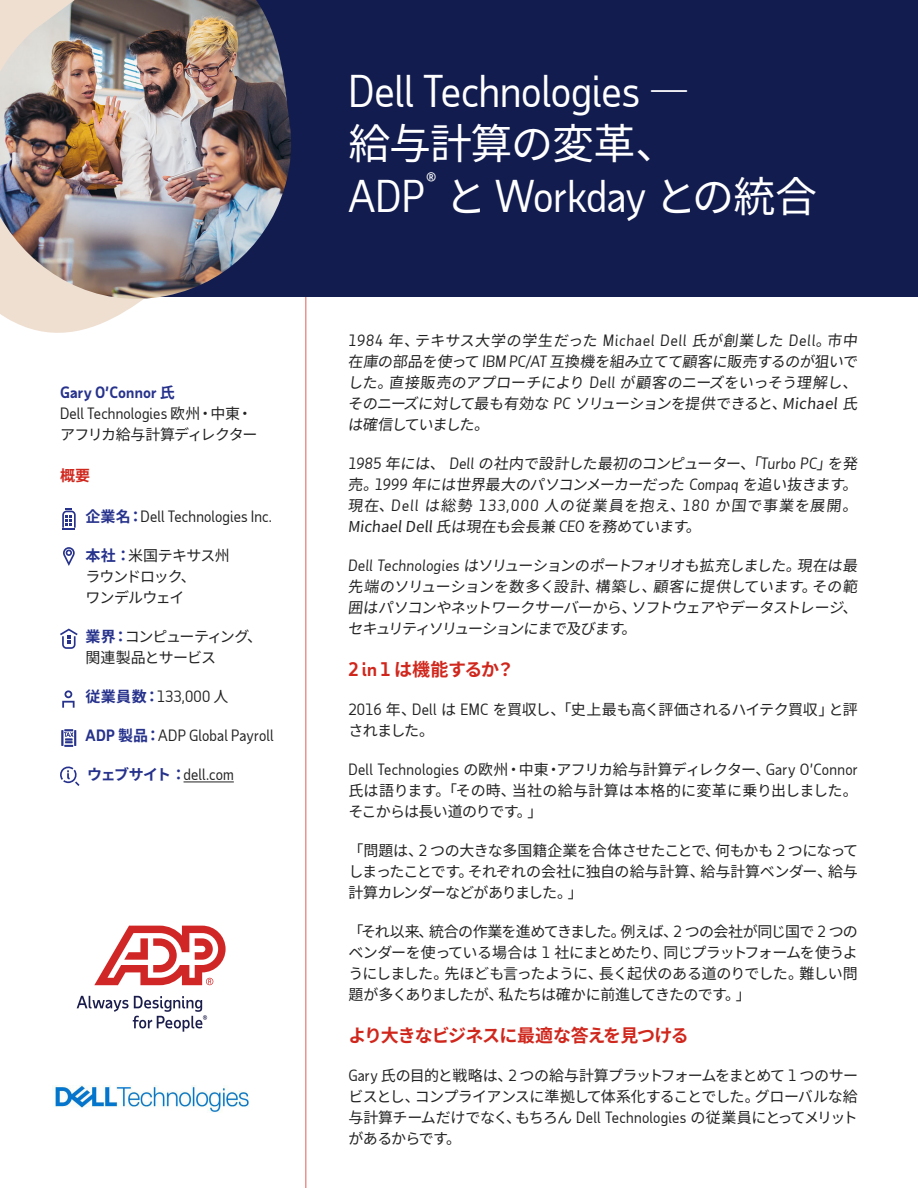
<style>
.page{position:relative;width:918px;height:1188px;background:#fff}
.page>*{position:absolute;margin:0;border:0;box-sizing:border-box;transform-origin:0 0}
.Case_study_title{font:42px/52.5px "Taub Sans";letter-spacing:-.01em;color:#fff}
.Case_study_title-2{font:24.45px "Taub Sans";color:#fff}
.Second-level_heading{font:700 18px "Noto Sans JP";letter-spacing:-.055em;color:#d0271d}
.Body{font:15px/21px "Noto Sans JP";letter-spacing:-.04em;color:#222;text-align:justify}
.Body-2{font:15px "Taub Sans";letter-spacing:.01em;color:#222}
.Client_names{font:15px/21px "Noto Sans JP";letter-spacing:-.055em;color:#222}
.Body-3{font:15px/21px "Noto Sans JP";letter-spacing:-.07em;color:#222}
.Body-4{font:15px/20.5px "Noto Sans JP";letter-spacing:-.065em;color:#222}
.Accent_-_vitals{font:15px "Taub Sans";letter-spacing:.005em;color:#222}
.Body-5{font:700 15px "Noto Sans JP";color:#d0271d}
.s1{font-family:"Taub Sans";font-weight:700;color:#26328c}
.s2{font-weight:700;color:#26328c}
.s3{font-family:"Taub Sans"}
.s4{font-family:"Noto Sans JP";font-weight:700;color:#26328c}
.s5{font-family:"Noto Sans JP"}
.s6{font-family:"Taub Sans";font-style:italic}
</style>
<div class="page">
<div style="left:0;top:0;width:918px;height:297px;background:#121c4e"></div>
<svg style="left:0;top:301px;width:141px;height:32px;fill:#efdfd1"></svg>
<hr style="left:305px;top:297px;width:2px;height:891px;background:#d0271d">
<img style="left:0;top:0;width:291px;height:301px">
<hr style="left:184px;top:782px;width:50px;height:1px;background:#222">
<svg style="left:60px;top:629px;width:18px;height:20px"></svg>
<svg style="left:62px;top:508px;width:14px;height:22px"></svg>
<svg style="left:63px;top:547px;width:12px;height:19px"></svg>
<svg style="left:62px;top:690px;width:13px;height:18px"></svg>
<svg style="left:62px;top:729px;width:14px;height:18px"></svg>
<svg style="left:60px;top:766px;width:20px;height:20px"></svg>
<svg style="left:77px;top:996px;width:130px;height:36px"></svg>
<svg style="left:94px;top:926px;width:132px;height:59px"></svg>
<img style="left:53px;top:1086px;width:197px;height:27px">
<p class="Client_names" style="left:60px;top:382px;width:199px"><span class="s1">Gary O’Connor</span> <span class="s2">氏<br></span><span class="s3">Dell Technologies</span> 欧州・中東・アフリカ給与計算ディレクター</p>
<p class="Body-5" style="left:60px;top:467px;width:32px">概要</p>
<p class="Body-2" style="left:86px;top:507px;width:188px"><span class="s4">企業名：</span>Dell Technologies Inc.</p>
<p class="Body-3" style="left:86px;top:545px;width:146px"><span class="s2">本社：</span>米国テキサス州ラウンドロック、<br>ワンデルウェイ</p>
<p class="Body-4" style="left:85px;top:627px;width:178px"><span class="s2">業界：</span>コンピューティング、関連製品とサービス</p>
<p class="Body-2" style="left:86px;top:687px;width:145px"><span class="s4">従業員数：</span>133,000 <span class="s5">人</span></p>
<p class="Body-2" style="left:86px;top:726px;width:190px"><span class="s2">ADP</span> <span class="s4">製品：</span>ADP Global Payroll</p>
<p class="Accent_-_vitals" style="left:87px;top:765px;width:148px"><span class="s4">ウェブサイト：</span>dell.com</p>
<p class="Case_study_title" style="left:348px;top:64px;width:343px">Dell Technologies <span class="s5">―給与計算の変革、<br></span>ADP</p>
<p class="Case_study_title-2" style="left:426px;top:166px;width:12px">®</p>
<p class="Case_study_title" style="left:445px;top:169px;width:374px"><span class="s5">と</span> Workday <span class="s5">との統合</span></p>
<p class="Body" style="left:348px;top:331px;width:516px"><span class="s6">1 984</span> 年、テキサス大学の学生だった <span class="s6">Michael Dell</span> 氏が創業した <span class="s6">Dell</span>。市中在庫の部品を使って <span class="s6">I B M PC/AT</span> 互換機を組み立てて顧客に販売するのが狙いでした。直接販売のアプローチにより <span class="s6">Dell</span> が顧客のニーズをいっそう理解し、そのニーズに対して最も有効な <span class="s6">PC</span> ソリューションを提供できると、Michael氏は確信していました。</p>
<p class="Body" style="left:348px;top:454px;width:516px"><span class="s6">1 985</span> 年には、 <span class="s6">Dell</span> の社内で設計した最初のコンピューター、「<span class="s6">Turbo PC</span>」を発売。<span class="s6">1 999</span> 年には世界最大のパソコンメーカーだった <span class="s6">Compaq</span> を追い抜きます。現在、<span class="s6">De l l</span> は総勢 <span class="s6">1 33, 0 0 0</span> 人の従業員を抱え、<span class="s6">1 8 0</span> か国で事業を展開。MichaelDell氏は現在も会長兼 <span class="s6">CEO</span> を務めています。</p>
<p class="Body" style="left:348px;top:556px;width:516px"><span class="s6">Dell Technologies</span> はソリューションのポートフォリオも拡充しました。現在は最先端のソリューションを数多く設計、構築し、顧客に提供しています。その範囲はパソコンやネットワークサーバーから、ソフトウェアやデータストレージ、セキュリティソリューションにまで及びます。</p>
<p class="Second-level_heading" style="left:348px;top:659px;width:168px"><span class="s3">2 in 1</span> は機能するか？</p>
<p class="Body" style="left:348px;top:700px;width:511px"><span class="s3">2016</span> 年、<span class="s3">Dell</span> は <span class="s3">EMC</span> を買収し、「史上最も高く評価されるハイテク買収」と評されました。</p>
<p class="Body" style="left:348px;top:760px;width:511px"><span class="s3">Dell Technologies</span> の欧州・中東・アフリカ給与計算ディレクター、<span class="s3">Gary O’Connor</span>氏は語ります。「その時、当社の給与計算は本格的に変革に乗り出しました。そこからは長い道のりです。」</p>
<p class="Body" style="left:348px;top:841px;width:511px">「問題は、<span class="s3">2</span> つの大きな多国籍企業を合体させたことで、何もかも <span class="s3">2</span> つになってしまったことです。それぞれの会社に独自の給与計算、給与計算ベンダー、給与計算カレンダーなどがありました。」</p>
<p class="Body" style="left:348px;top:922px;width:511px">「それ以来、統合の作業を進めてきました。例えば、<span class="s3">2</span> つの会社が同じ国で <span class="s3">2</span> つのベンダーを使っている場合は <span class="s3">1</span> 社にまとめたり、同じプラットフォームを使うようにしました。先ほども言ったように、長く起伏のある道のりでした。難しい問題が多くありましたが、私たちは確かに前進してきたのです。」</p>
<p class="Second-level_heading" style="left:348px;top:1025px;width:342px">より大きなビジネスに最適な答えを見つける</p>
<p class="Body" style="left:348px;top:1066px;width:511px"><span class="s3">Gary</span> 氏の目的と戦略は、<span class="s3">2</span> つの給与計算プラットフォームをまとめて <span class="s3">1</span> つのサービスとし、コンプライアンスに準拠して体系化することでした。グローバルな給与計算チームだけでなく、もちろん <span class="s3">Dell Technologies</span> の従業員にとってメリットがあるからです。</p>
</div>
